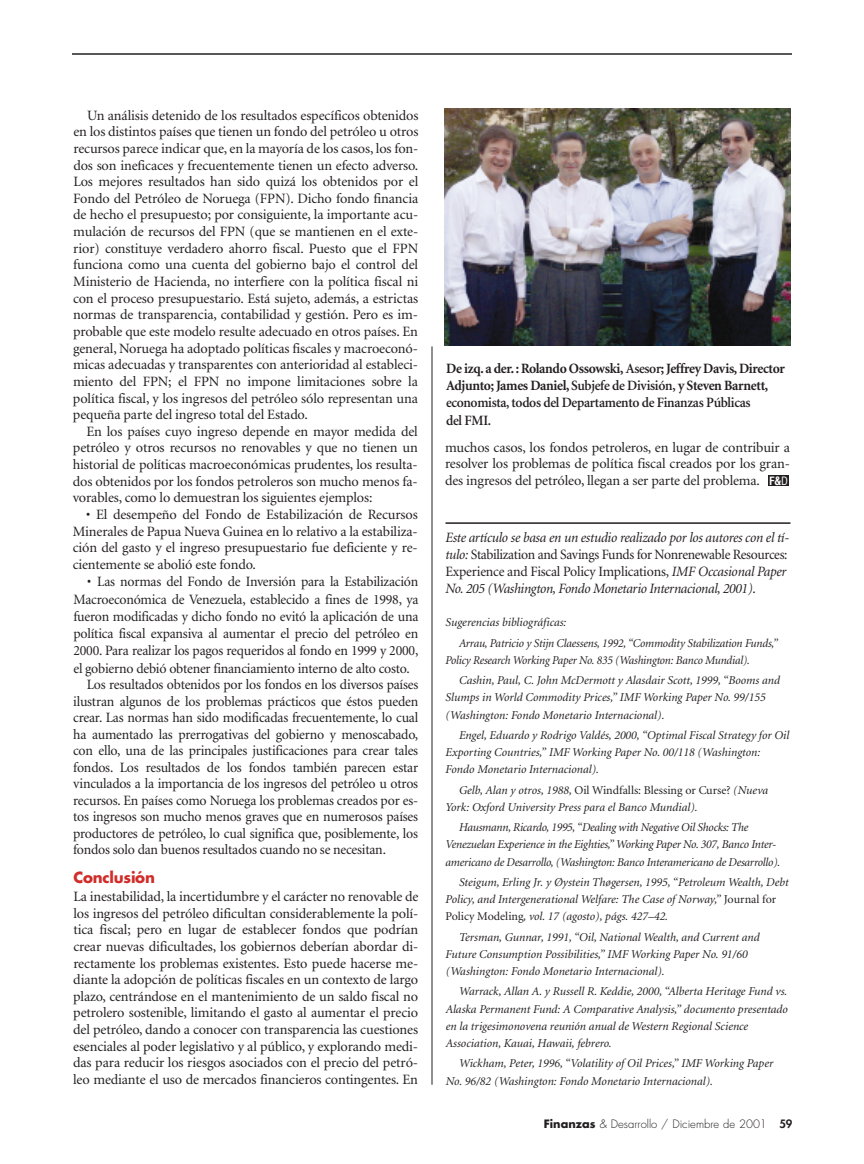
<style>
.page{position:relative;width:864px;height:1164px;background:#fff}
.page>*{position:absolute;margin:0;border:0;box-sizing:border-box;transform-origin:0 0}
.t1{font:700 15px "Futura";letter-spacing:-.015em;color:#d02d2a}
.t2{font:14.25px/16.6px "Minion";letter-spacing:-.015em;color:#231f20;text-align:justify}
.t3{font:italic 14.25px/16.8px "Minion";letter-spacing:-.02em;color:#231f20}
.t4{font:700 14.25px/17.2px "Minion";letter-spacing:-.025em;color:#231f20;scale:.96 1}
.t5{font:italic 12px/17.2px "Minion";color:#231f20}
.t6{font:italic 12px/17.2px "Minion";letter-spacing:-.02em;color:#231f20}
.t7{font:italic 12px/20.2px "Minion";color:#231f20;scale:.96 1}
.t8{font:300 11.25px "Futura";color:#231f20}
.t9{font:700 condensed 11.25px "Helvetica";color:#fff}
.s1{font-weight:600}
.s2{font-weight:400}
.s3{font-style:normal}
.s4{font-weight:700}
.s5{font-weight:800}
</style>
<div class="page">
<hr style="left:446px;top:522px;width:344px;height:2px;background:#231f20">
<hr style="left:432px;top:346px;width:1px;height:739px;background:#231f20">
<img style="left:445px;top:108px;width:345px;height:237px">
<hr style="left:72px;top:53px;width:720px;height:2px;background:#231f20">
<div style="left:768px;top:475px;width:21px;height:11px;background:#231f20"></div>
<p class="t2" style="left:73px;top:108px;width:347px;text-indent:14px">Un análisis detenido de los resultados específicos obtenidos en los distintos países que tienen un fondo del petróleo u otros recursos parece indicar que, en la mayoría de los casos, los fon&shy;dos son ineficaces y frecuentemente tienen un efecto adverso.<br>Los mejores resultados han sido quizá los obtenidos por el Fondo del Petróleo de Noruega (FPN). Dicho fondo financia de hecho el presupuesto; por consiguiente, la importante acu&shy;mulación de recursos del FPN (que se mantienen en el exte&shy;rior) constituye verdadero ahorro fiscal. Puesto que el FPN funciona como una cuenta del gobierno bajo el control del Ministerio de Hacienda, no interfiere con la política fiscal ni con el proceso presupuestario. Está sujeto, además, a estrictas normas de transparencia, contabilidad y gestión. Pero es im&shy;probable que este modelo resulte adecuado en otros países. En general, Noruega ha adoptado políticas fiscales y macroeconó&shy;micas adecuadas y transparentes con anterioridad al estableci&shy;miento del FPN; el FPN no impone limitaciones sobre la política fiscal, y los ingresos del petróleo sólo representan una pequeña parte del ingreso total del Estado.</p>
<p class="t2" style="left:73px;top:424px;width:347px;text-indent:14px">En los países cuyo ingreso depende en mayor medida del petróleo y otros recursos no renovables y que no tienen un historial de políticas macroeconómicas prudentes, los resulta&shy;dos obtenidos por los fondos petroleros son mucho menos fa&shy;vorables, como lo demuestran los siguientes ejemplos:</p>
<p class="t2" style="left:73px;top:507px;width:347px;text-indent:14px">• El desempeño del Fondo de Estabilización de Recursos Minerales de Papua Nueva Guinea en lo relativo a la estabiliza&shy;ción del gasto y el ingreso presupuestario fue deficiente y re&shy;cientemente se abolió este fondo.</p>
<p class="t2" style="left:87px;top:575px;width:333px">• Las normas del Fondo de Inversión para la Estabilización</p>
<p class="t2" style="left:73px;top:592px;width:346px">Macroeconómica de Venezuela, establecido a fines de 1998, ya</p>
<p class="t2" style="left:73px;top:609px;width:346px">fueron modificadas y dicho fondo no evitó la aplicación de una</p>
<p class="t2" style="left:73px;top:627px;width:347px">política fiscal expansiva al aumentar el precio del petróleo en</p>
<p class="t2" style="left:73px;top:644px;width:346px">2000. Para realizar los pagos requeridos al fondo en 1999 y 2000,</p>
<p class="t2" style="left:73px;top:661px;width:338px">el gobierno debió obtener financiamiento interno de alto costo.</p>
<p class="t2" style="left:87px;top:678px;width:333px">Los resultados obtenidos por los fondos en los diversos países</p>
<p class="t2" style="left:73px;top:694px;width:346px">ilustran algunos de los problemas prácticos que éstos pueden</p>
<p class="t2" style="left:73px;top:711px;width:347px">crear. Las normas han sido modificadas frecuentemente, lo cual</p>
<p class="t2" style="left:73px;top:727px;width:346px">ha aumentado las prerrogativas del gobierno y menoscabado,</p>
<p class="t2" style="left:73px;top:744px;width:346px">con ello, una de las principales justificaciones para crear tales</p>
<p class="t2" style="left:73px;top:760px;width:346px">fondos. Los resultados de los fondos también parecen estar</p>
<p class="t2" style="left:73px;top:777px;width:346px">vinculados a la importancia de los ingresos del petróleo u otros</p>
<p class="t2" style="left:73px;top:793px;width:346px">recursos. En países como Noruega los problemas creados por es-</p>
<p class="t2" style="left:73px;top:810px;width:346px">tos ingresos son mucho menos graves que en numerosos países</p>
<p class="t2" style="left:73px;top:826px;width:346px">productores de petróleo, lo cual significa que, posiblemente, los</p>
<p class="t2" style="left:73px;top:843px;width:314px">fondos solo dan buenos resultados cuando no se necesitan.</p>
<p class="t1" style="left:74px;top:870px;width:83px">Conclusión</p>
<p class="t2" style="left:73px;top:889px;width:347px">La inestabilidad, la incertidumbre y el carácter no renovable de los ingresos del petróleo dificultan considerablemente la polí&shy;tica fiscal; pero en lugar de establecer fondos que podrían crear nuevas dificultades, los gobiernos deberían abordar di&shy;rectamente los problemas existentes. Esto puede hacerse me&shy;diante la adopción de políticas fiscales en un contexto de largo plazo, centrándose en el mantenimiento de un saldo fiscal no petrolero sostenible, limitando el gasto al aumentar el precio del petróleo, dando a conocer con transparencia las cuestiones esenciales al poder legislativo y al público, y explorando medi&shy;das para reducir los riesgos asociados con el precio del petró&shy;leo mediante el uso de mercados financieros contingentes. En</p>
<p class="t4" style="left:446px;top:361px;width:354px">De izq. a der.: Rolando Ossowski, <span class="s1">Asesor</span>; Jeffrey Davis,Director Adjunto; James Daniel,<span class="s1">Subjefe de División,</span> y Steven Barnett, <span class="s1">economista, todos del Departamento de Finanzas Públicas<br>del FMI.</span></p>
<p class="t2" style="left:445px;top:440px;width:347px">muchos casos, los fondos petroleros, en lugar de contribuir a resolver los problemas de política fiscal creados por los gran&shy;des ingresos del petróleo, llegan a ser parte del problema.</p>
<p class="t9" style="left:769px;top:476px;width:20px">F&amp;<span class="s2">D</span></p>
<p class="t3" style="left:445px;top:531px;width:345px">Este artículo se basa en un estudio realizado por los autores con el tí&shy;tulo: <span class="s3">Stabilization and Savings Funds for Nonrenewable Resources:<br>Experience and Fiscal Policy Implications,</span> IMF Occasional Paper No. 205 (Washington, Fondo Monetario Internacional, 2001)<span class="s3">.</span></p>
<p class="t5" style="left:459px;top:613px;width:321px;line-height:20.2px;text-indent:-14px">Sugerencias bibliográficas:<br>Arrau, Patricio y Stijn Claessens, 1992, “Commodity Stabilization Funds,”</p>
<p class="t7" style="left:459px;top:651px;width:336px;text-indent:-14px">Policy Research Working Paper No. 835 (Washington: Banco Mundial).<br>Cashin, Paul, C. John McDermott y Alasdair Scott, 1999, “Booms and</p>
<p class="t5" style="left:446px;top:690px;width:322px">Slumps in World Commodity Prices,” IMF Working Paper No. 99/155 (Washington: Fondo Monetario Internacional).</p>
<p class="t5" style="left:446px;top:727px;width:345px;text-indent:13px">Engel, Eduardo y Rodrigo Valdés, 2000, “Optimal Fiscal Strategy for Oil<br>Exporting Countries,” IMF Working Paper No. 00/118 (Washington:<br>Fondo Monetario Internacional).</p>
<p class="t5" style="left:446px;top:782px;width:324px;text-indent:13px">Gelb, Alan y otros, 1988, <span class="s3">Oil Windfalls: Blessing or Curse?</span> (Nueva<br>York: Oxford University Press para el Banco Mundial).</p>
<p class="t6" style="left:445px;top:820px;width:336px;text-indent:14px">Hausmann, Ricardo, 1995, “Dealing with Negative Oil Shocks: The<br>Venezuelan Experience in the Eighties,” Working Paper No. 307, Banco Inter&shy;americano de Desarrollo, (Washington: Banco Interamericano de Desarrollo).</p>
<p class="t5" style="left:446px;top:874px;width:345px;text-indent:13px">Steigum, Erling Jr. y Øystein Thøgersen, 1995, “Petroleum Wealth, Debt<br>Policy, and Intergenerational Welfare: The Case of Norway,” <span class="s3">Journal for<br>Policy Modeling</span>, vol. 17 (agosto), págs. 427–42.</p>
<p class="t5" style="left:446px;top:929px;width:316px;text-indent:13px">Tersman, Gunnar, 1991, “Oil, National Wealth, and Current and<br>Future Consumption Possibilities,” IMF Working Paper No. 91/60 (Washington: Fondo Monetario Internacional).</p>
<p class="t5" style="left:446px;top:984px;width:344px;text-indent:13px">Warrack, Allan A. y Russell R. Keddie, 2000, “Alberta Heritage Fund vs.<br>Alaska Permanent Fund: A Comparative Analysis,” documento presentado en la trigesimonovena reunión anual de Western Regional Science Association, Kauai, Hawaii, febrero.</p>
<p class="t5" style="left:446px;top:1056px;width:329px;text-indent:13px">Wickham, Peter, 1996, “Volatility of Oil Prices,” IMF Working Paper<br>No. 96/82 (Washington: Fondo Monetario Internacional).</p>
<p class="t8" style="left:544px;top:1119px;width:250px"><span class="s4">Finanzas</span> &amp; Desarrollo / Diciembre de 2001 <span class="s5">59</span></p>
</div>
